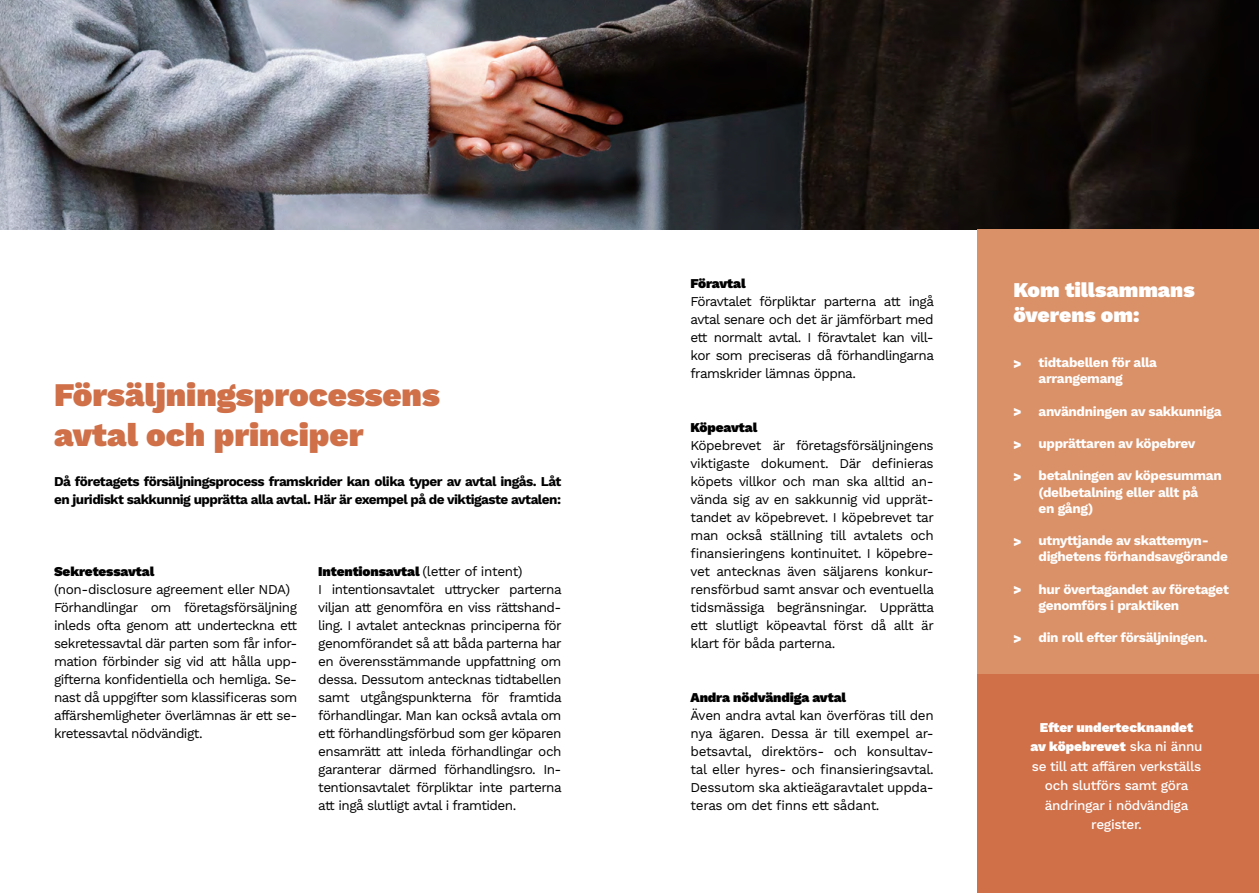
<style>
.page{position:relative;width:1259px;height:893px;background:#fff}
.page>*{position:absolute;margin:0;border:0;box-sizing:border-box;transform-origin:0 0}
.t1{font:900 33px/39.6px "Work Sans";color:#cf7049}
.t2{font:900 21px/25.2px "Work Sans";color:#fff}
.t3{font:13.5px/18px "Work Sans";letter-spacing:-.04em;color:#000;text-align:justify}
.t4{font:700 13.5px/16.2px "Work Sans";letter-spacing:-.025em;color:#fff}
.t5{font:700 13.5px/18px "Work Sans";letter-spacing:-.04em;color:#000}
.t6{font:500 13.5px/19.5px "Work Sans";letter-spacing:-.025em;color:#fff;text-align:center}
.t7{font:900 13.5px "Work Sans";letter-spacing:-.01em;color:#000}
.t8{font:900 13.5px "Work Sans";color:#fff}
.s1{font-weight:900}
</style>
<div class="page">
<img style="left:0;top:0;width:1259px;height:229px">
<div style="left:978px;top:229px;width:281px;height:446px;background:#da9168"></div>
<div style="left:978px;top:675px;width:281px;height:218px;background:#cf7049"></div>
<h1 class="t1" style="left:54px;top:377px;width:387px">Försäljningsprocessens avtal och principer</h1>
<p class="t5" style="left:54px;top:473px;width:509px">Då företagets försäljningsprocess framskrider kan olika typer av avtal ingås. Låt en juridiskt sakkunnig upprätta alla avtal. Här är exempel på de viktigaste avtalen:</p>
<p class="t7" style="left:54px;top:564px;width:102px">Sekretessavtal</p>
<p class="t3" style="left:54px;top:581px;width:245px;text-align:left">(non-disclosure agreement eller NDA)<br>Förhandlingar om företagsförsäljning inleds ofta genom att underteckna ett sekretessavtal där parten som får infor&shy;mation förbinder sig vid att hålla upp&shy;gifterna konfidentiella och hemliga. Se&shy;nast då uppgifter som klassificeras som affärshemligheter överlämnas är ett se&shy;kretessavtal nödvändigt.</p>
<p class="t3" style="left:318px;top:563px;width:245px;text-align:left"><span class="s1">Intentionsavtal</span> (letter of intent)<br>I intentionsavtalet uttrycker parterna viljan att genomföra en viss rättshand&shy;ling. I avtalet antecknas principerna för genomförandet så att båda parterna har en överensstämmande uppfattning om dessa. Dessutom antecknas tidtabellen samt utgångspunkterna för framtida förhandlingar. Man kan också avtala om ett förhandlingsförbud som ger köparen ensamrätt att inleda förhandlingar och garanterar därmed förhandlingsro. In&shy;tentionsavtalet förpliktar inte parterna att ingå slutligt avtal i framtiden.</p>
<p class="t7" style="left:690px;top:276px;width:57px">Föravtal</p>
<p class="t3" style="left:690px;top:293px;width:245px">Föravtalet förpliktar parterna att ingå avtal senare och det är jämförbart med ett normalt avtal. I föravtalet kan vill&shy;kor som preciseras då förhandlingarna framskrider lämnas öppna.</p>
<p class="t7" style="left:690px;top:420px;width:68px">Köpeavtal</p>
<p class="t3" style="left:690px;top:437px;width:245px">Köpebrevet är företagsförsäljningens viktigaste dokument. Där definieras köpets villkor och man ska alltid an&shy;vända sig av en sakkunnig vid upprät&shy;tandet av köpebrevet. I köpebrevet tar man också ställning till avtalets och finansieringens kontinuitet. I köpebre&shy;vet antecknas även säljarens konkur&shy;rensförbud samt ansvar och eventuella tidsmässiga begränsningar. Upprätta ett slutligt köpeavtal först då allt är klart för båda parterna.</p>
<p class="t7" style="left:690px;top:690px;width:157px">Andra nödvändiga avtal</p>
<p class="t3" style="left:690px;top:707px;width:245px">Även andra avtal kan överföras till den nya ägaren. Dessa är till exempel ar&shy;betsavtal, direktörs- och konsultav&shy;tal eller hyres- och finansieringsavtal.<br>Dessutom ska aktieägaravtalet uppda&shy;teras om det finns ett sådant.</p>
<h2 class="t2" style="left:1013px;top:278px;width:183px">Kom tillsammans överens om:</h2>
<p class="t4" style="left:1038px;top:355px;width:120px">tidtabellen för alla arrangemang</p>
<p class="t4" style="left:1038px;top:404px;width:185px">användningen av sakkunniga</p>
<p class="t4" style="left:1038px;top:436px;width:158px">upprättaren av köpebrev</p>
<p class="t4" style="left:1038px;top:468px;width:185px">betalningen av köpesumman (delbetalning eller allt på<br>en gång)</p>
<p class="t4" style="left:1038px;top:533px;width:191px">utnyttjande av skattemyn&shy;dighetens förhandsavgörande</p>
<p class="t4" style="left:1038px;top:582px;width:192px">hur övertagandet av företaget genomförs i praktiken</p>
<p class="t4" style="left:1038px;top:630px;width:170px">din roll efter försäljningen.</p>
<p class="t8" style="left:1013px;top:355px;width:10px">&gt;</p>
<p class="t8" style="left:1013px;top:404px;width:10px">&gt;</p>
<p class="t8" style="left:1013px;top:436px;width:10px">&gt;</p>
<p class="t8" style="left:1013px;top:469px;width:10px">&gt;</p>
<p class="t8" style="left:1013px;top:534px;width:10px">&gt;</p>
<p class="t8" style="left:1013px;top:582px;width:10px">&gt;</p>
<p class="t8" style="left:1013px;top:631px;width:10px">&gt;</p>
<p class="t6" style="left:1030px;top:718px;width:173px"><span class="s1">Efter undertecknandet av köpebrevet</span> ska ni ännu se till att affären verkställs och slutförs samt göra ändringar i nödvändiga register.</p>
</div>
